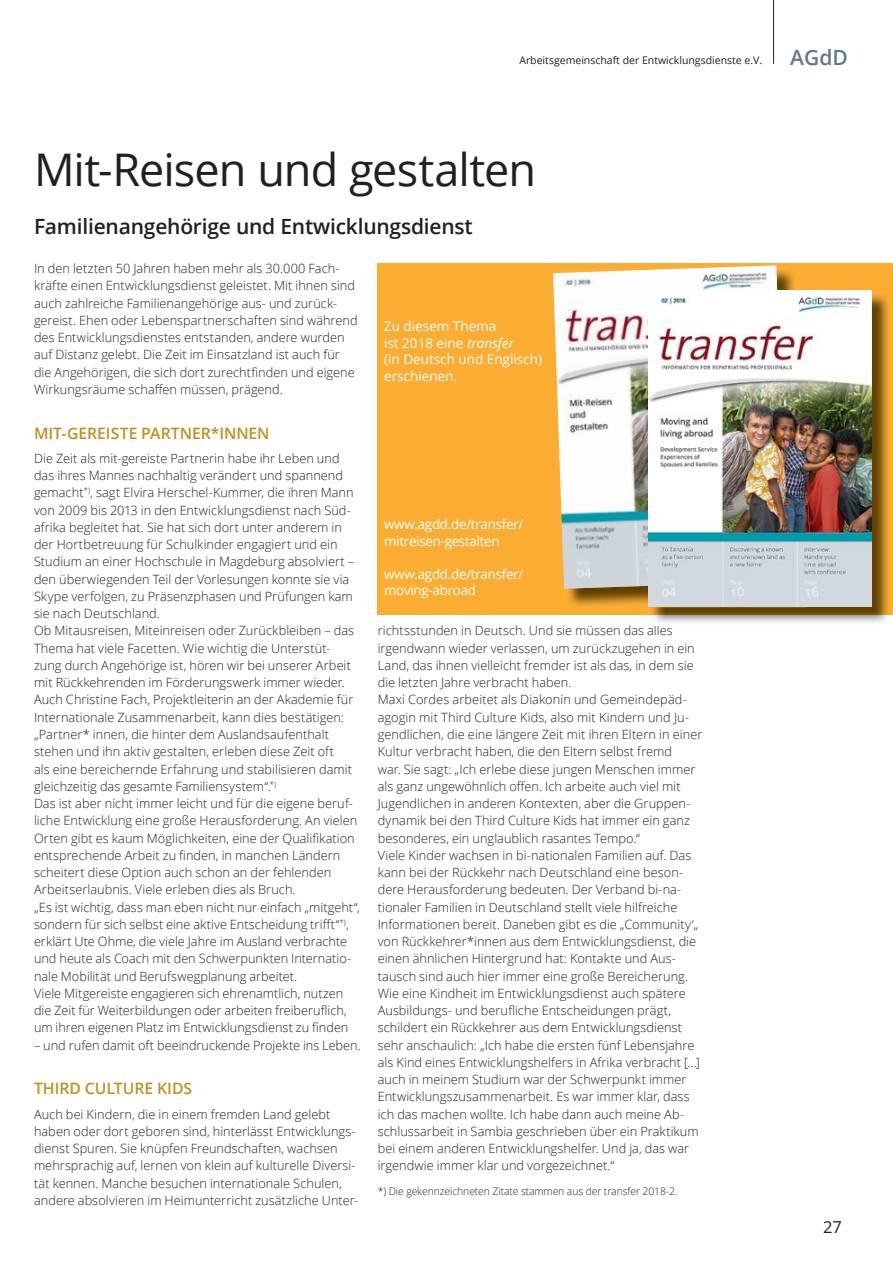
<style>
.page{position:relative;width:893px;height:1263px;background:#fff}
.page>*{position:absolute;margin:0;border:0;box-sizing:border-box;transform-origin:0 0}
.t1{font:45px "Open Sans";letter-spacing:-.02em;color:#231f20}
.t2{font:600 21px "Open Sans";letter-spacing:-.01em;color:#231f20}
.t3{font:600 21px "Open Sans";color:#647882}
.t4{font:16.5px "Open Sans";color:#231f20}
.t5{font:600 15.75px "Open Sans";letter-spacing:-.005em;color:#bd9120}
.t6{font:13.5px/16.5px "Open Sans";letter-spacing:-.02em;color:#fff}
.t7{font:13.5px/16.5px "Open Sans";color:#fff}
.t8{font:300 12.75px/17.2px "Open Sans";color:#231f20}
.t9{font:300 10.5px "Open Sans";letter-spacing:-.01em;color:#231f20}
.t10{font:10.5px "Open Sans";color:#231f20}
.s1{font-style:italic}
</style>
<div class="page">
<hr style="left:773px;top:0;width:1px;height:64px;background:#231f20">
<div style="left:378px;top:263px;width:515px;height:352px;background:#fbad33"></div>
<img style="left:568px;top:270px;width:226px;height:337px">
<img style="left:553px;top:265px;width:224px;height:324px">
<img style="left:651px;top:292px;width:238px;height:331px">
<img style="left:648px;top:290px;width:223px;height:316px">
<p class="t10" style="left:519px;top:53px;width:244px">Arbeitsgemeinschaft der Entwicklungsdienste e.V.</p>
<h2 class="t3" style="left:790px;top:43px;width:59px">AGdD</h2>
<h1 class="t1" style="left:34px;top:139px;width:504px">Mit-Reisen und gestalten</h1>
<h2 class="t2" style="left:34px;top:212px;width:440px">Familienangehörige und Entwicklungsdienst</h2>
<p class="t8" style="left:34px;top:260px;width:325px">In den letzten 50 Jahren haben mehr als 30.000 Fach&shy;kräfte einen Entwicklungsdienst geleistet. Mit ihnen sind auch zahlreiche Familienangehörige aus- und zurück&shy;gereist. Ehen oder Lebenspartnerschaften sind während des Entwicklungsdienstes entstanden, andere wurden auf Distanz gelebt. Die Zeit im Einsatzland ist auch für die Angehörigen, die sich dort zurechtfinden und eigene Wirkungsräume schaffen müssen, prägend.</p>
<p class="t5" style="left:34px;top:422px;width:237px">MIT-GEREISTE PARTNER*INNEN</p>
<p class="t8" style="left:34px;top:449px;width:327px">Die Zeit als mit-gereiste Partnerin habe ihr Leben und das ihres Mannes nachhaltig verändert und spannend gemacht<sup>*)</sup>, sagt Elvira Herschel-Kummer, die ihren Mann von 2009 bis 2013 in den Entwicklungsdienst nach Süd&shy;afrika begleitet hat. Sie hat sich dort unter anderem in der Hortbetreuung für Schulkinder engagiert und ein Studium an einer Hochschule in Magdeburg absolviert – den überwiegenden Teil der Vorlesungen konnte sie via Skype verfolgen, zu Präsenzphasen und Prüfungen kam sie nach Deutschland.<br>Ob Mitausreisen, Miteinreisen oder Zurückbleiben – das Thema hat viele Facetten. Wie wichtig die Unterstüt&shy;zung durch Angehörige ist, hören wir bei unserer Arbeit mit Rückkehrenden im Förderungswerk immer wieder.<br>Auch Christine Fach, Projektleiterin an der Akademie für Internationale Zusammenarbeit, kann dies bestätigen: „Partner* innen, die hinter dem Auslandsaufenthalt stehen und ihn aktiv gestalten, erleben diese Zeit oft<br>als eine bereichernde Erfahrung und stabilisieren damit gleichzeitig das gesamte Familiensystem“.<sup>*)<br></sup>Das ist aber nicht immer leicht und für die eigene beruf&shy;liche Entwicklung eine große Herausforderung. An vielen Orten gibt es kaum Möglichkeiten, eine der Qualifikation entsprechende Arbeit zu finden, in manchen Ländern scheitert diese Option auch schon an der fehlenden Arbeitserlaubnis. Viele erleben dies als Bruch.<br>„Es ist wichtig, dass man eben nicht nur einfach „mitgeht“, sondern für sich selbst eine aktive Entscheidung trifft“<sup>*)</sup>, erklärt Ute Ohme, die viele Jahre im Ausland verbrachte und heute als Coach mit den Schwerpunkten Internatio&shy;nale Mobilität und Berufswegplanung arbeitet.<br>Viele Mitgereiste engagieren sich ehrenamtlich, nutzen die Zeit für Weiterbildungen oder arbeiten freiberuflich, um ihren eigenen Platz im Entwicklungsdienst zu finden</p>
<p class="t8" style="left:34px;top:1036px;width:328px">– und rufen damit oft beeindruckende Projekte ins Leben.</p>
<p class="t5" style="left:34px;top:1078px;width:160px">THIRD CULTURE KIDS</p>
<p class="t8" style="left:34px;top:1105px;width:326px">Auch bei Kindern, die in einem fremden Land gelebt haben oder dort geboren sind, hinterlässt Entwicklungs&shy;dienst Spuren. Sie knüpfen Freundschaften, wachsen mehrsprachig auf, lernen von klein auf kulturelle Diversi&shy;tät kennen. Manche besuchen internationale Schulen, andere absolvieren im Heimunterricht zusätzliche Unter-</p>
<p class="t7" style="left:384px;top:318px;width:159px">Zu diesem Thema<br>ist 2018 eine <span class="s1">transfer<br></span>(in Deutsch und Englisch) erschienen.</p>
<p class="t6" style="left:384px;top:516px;width:141px">www.agdd.de/transfer/ mitreisen-gestalten</p>
<p class="t6" style="left:384px;top:565px;width:141px">www.agdd.de/transfer/ moving-abroad</p>
<p class="t8" style="left:378px;top:622px;width:326px">richtsstunden in Deutsch. Und sie müssen das alles irgendwann wieder verlassen, um zurückzugehen in ein Land, das ihnen vielleicht fremder ist als das, in dem sie die letzten Jahre verbracht haben.<br>Maxi Cordes arbeitet als Diakonin und Gemeindepäd&shy;agogin mit Third Culture Kids, also mit Kindern und Ju&shy;gendlichen, die eine längere Zeit mit ihren Eltern in einer Kultur verbracht haben, die den Eltern selbst fremd<br>war. Sie sagt: „Ich erlebe diese jungen Menschen immer als ganz ungewöhnlich offen. Ich arbeite auch viel mit Jugendlichen in anderen Kontexten, aber die Gruppen&shy;dynamik bei den Third Culture Kids hat immer ein ganz besonderes, ein unglaublich rasantes Tempo.“<br>Viele Kinder wachsen in bi-nationalen Familien auf. Das kann bei der Rückkehr nach Deutschland eine beson&shy;dere Herausforderung bedeuten. Der Verband bi-na&shy;tionaler Familien in Deutschland stellt viele hilfreiche Informationen bereit. Daneben gibt es die „Community‘„ von Rückkehrer*innen aus dem Entwicklungsdienst, die einen ähnlichen Hintergrund hat: Kontakte und Aus&shy;tausch sind auch hier immer eine große Bereicherung.<br>Wie eine Kindheit im Entwicklungsdienst auch spätere Ausbildungs- und berufliche Entscheidungen prägt, schildert ein Rückkehrer aus dem Entwicklungsdienst sehr anschaulich: „Ich habe die ersten fünf Lebensjahre als Kind eines Entwicklungshelfers in Afrika verbracht […] auch in meinem Studium war der Schwerpunkt immer Entwicklungszusammenarbeit. Es war immer klar, dass ich das machen wollte. Ich habe dann auch meine Ab&shy;schlussarbeit in Sambia geschrieben über ein Praktikum bei einem anderen Entwicklungshelfer. Und ja, das war irgendwie immer klar und vorgezeichnet.“</p>
<p class="t9" style="left:378px;top:1184px;width:301px">*) Die gekennzeichneten Zitate stammen aus der transfer 2018-2.</p>
<p class="t4" style="left:823px;top:1216px;width:20px">27</p>
</div>
